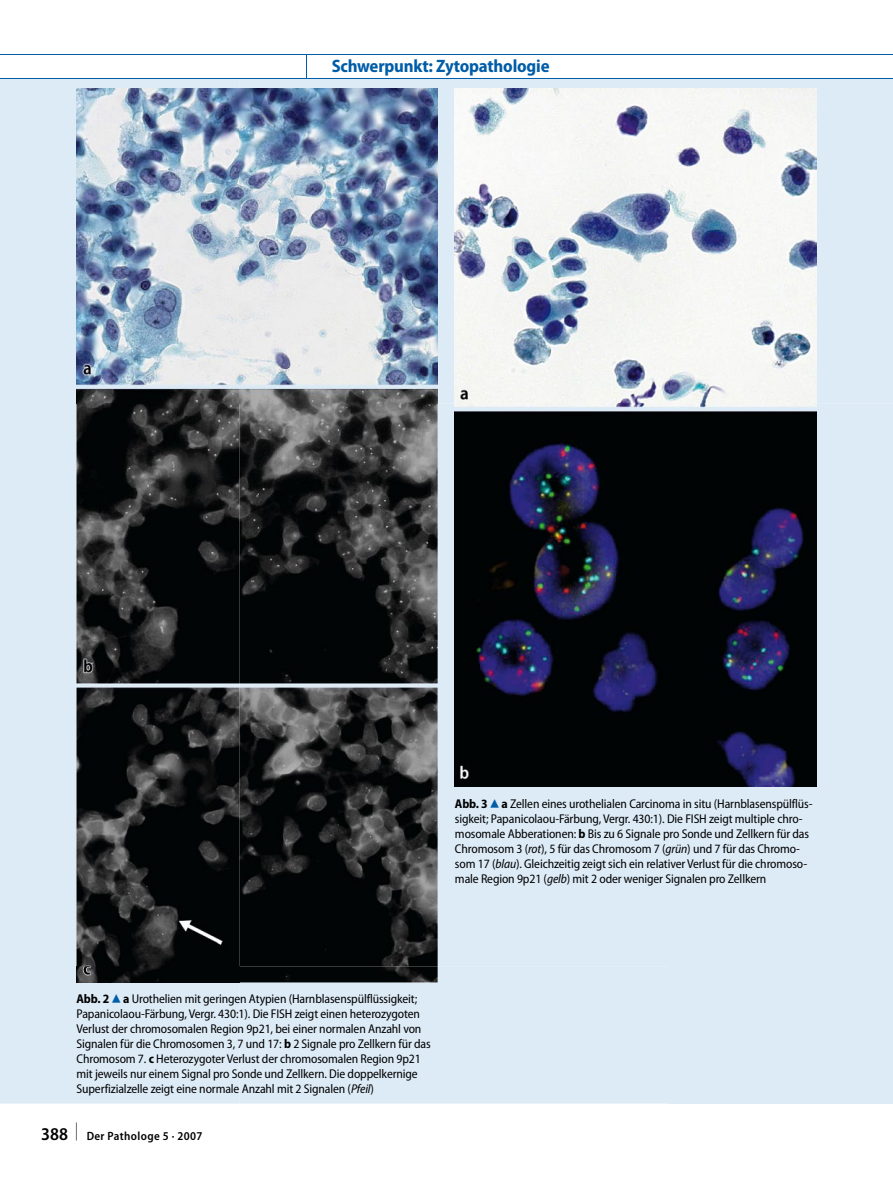
<style>
.page{position:relative;width:893px;height:1178px;background:#fff}
.page>*{position:absolute;margin:0;border:0;box-sizing:border-box;transform-origin:0 0}
.t1{font:700 semi-condensed 18px "Myriad Pro";letter-spacing:-.01em;color:#005da8}
.t2{font:semi-condensed 12.75px/15px "Myriad Pro";letter-spacing:-.01em;color:#000}
.t3{font:600 semi-condensed 12px "Myriad Pro";letter-spacing:.03em;color:#000}
.s1{font-weight:700}
.s2{font-family:"S Buttons";font-stretch:normal;font-size:14.25px;color:#005da8}
.s3{font-style:italic}
.s4{font-size:18px}
</style>
<div class="page">
<div style="left:0;top:966px;width:893px;height:137px;background:#ddebf7"></div>
<div style="left:0;top:79px;width:893px;height:324px;background:#ddebf7"></div>
<img style="left:0;top:403px;width:239px;height:563px">
<div style="left:670px;top:403px;width:223px;height:563px;background:#ddebf7"></div>
<img style="left:239px;top:403px;width:431px;height:563px">
<img style="left:77px;top:966px;width:361px;height:16px">
<img style="left:77px;top:88px;width:361px;height:315px">
<img style="left:271px;top:915px;width:147px;height:51px">
<img style="left:455px;top:88px;width:361px;height:698px">
<hr style="left:0;top:54px;width:893px;height:1px;background:#005da8">
<hr style="left:0;top:78px;width:893px;height:1px;background:#005da8">
<svg style="left:306px;top:55px;width:1px;height:23px"></svg>
<h1 class="t1" style="left:332px;top:56px;width:219px">Schwerpunkt: Zytopathologie</h1>
<p class="t2" style="left:455px;top:796px;width:359px"><span class="s1">Abb. 3</span><span class="s2">8</span><span class="s1">a</span> Zellen eines urothelialen Carcinoma in situ (Harnblasenspülflüs&shy;sigkeit; Papanicolaou-Färbung, Vergr. 430:1). Die FISH zeigt multiple chro&shy;mosomale Abberationen: <span class="s1">b</span> Bis zu 6 Signale pro Sonde und Zellkern für das Chromosom 3 (<span class="s3">rot</span>), 5 für das Chromosom 7 (<span class="s3">grün</span>) und 7 für das Chromo&shy;som 17 (<span class="s3">blau</span>). Gleichzeitig zeigt sich ein relativer Verlust für die chromoso&shy;male Region 9p21 (<span class="s3">gelb</span>) mit 2 oder weniger Signalen pro Zellkern</p>
<p class="t2" style="left:77px;top:991px;width:356px"><span class="s1">Abb. 2</span><span class="s2">8</span><span class="s1">a</span> Urothelien mit geringen Atypien (Harnblasenspülflüssigkeit; Papanicolaou-Färbung, Vergr. 430:1). Die FISH zeigt einen heterozygoten Verlust der chromosomalen Region 9p21, bei einer normalen Anzahl von Signalen für die Chromosomen 3, 7 und 17: <span class="s1">b</span> 2 Signale pro Zellkern für das Chromosom 7. <span class="s1">c</span> Heterozygoter Verlust der chromosomalen Region 9p21 mit jeweils nur einem Signal pro Sonde und Zellkern. Die doppelkernige<br>S uperfizialzelle zeigt eine normale Anzahl mit 2 Signalen (<span class="s3">Pfeil</span>)</p>
<p class="t3" style="left:41px;top:1129px;width:163px"><span class="s4">388 </span><sup>|</sup> Der Pathologe 5 · 2007</p>
</div>
